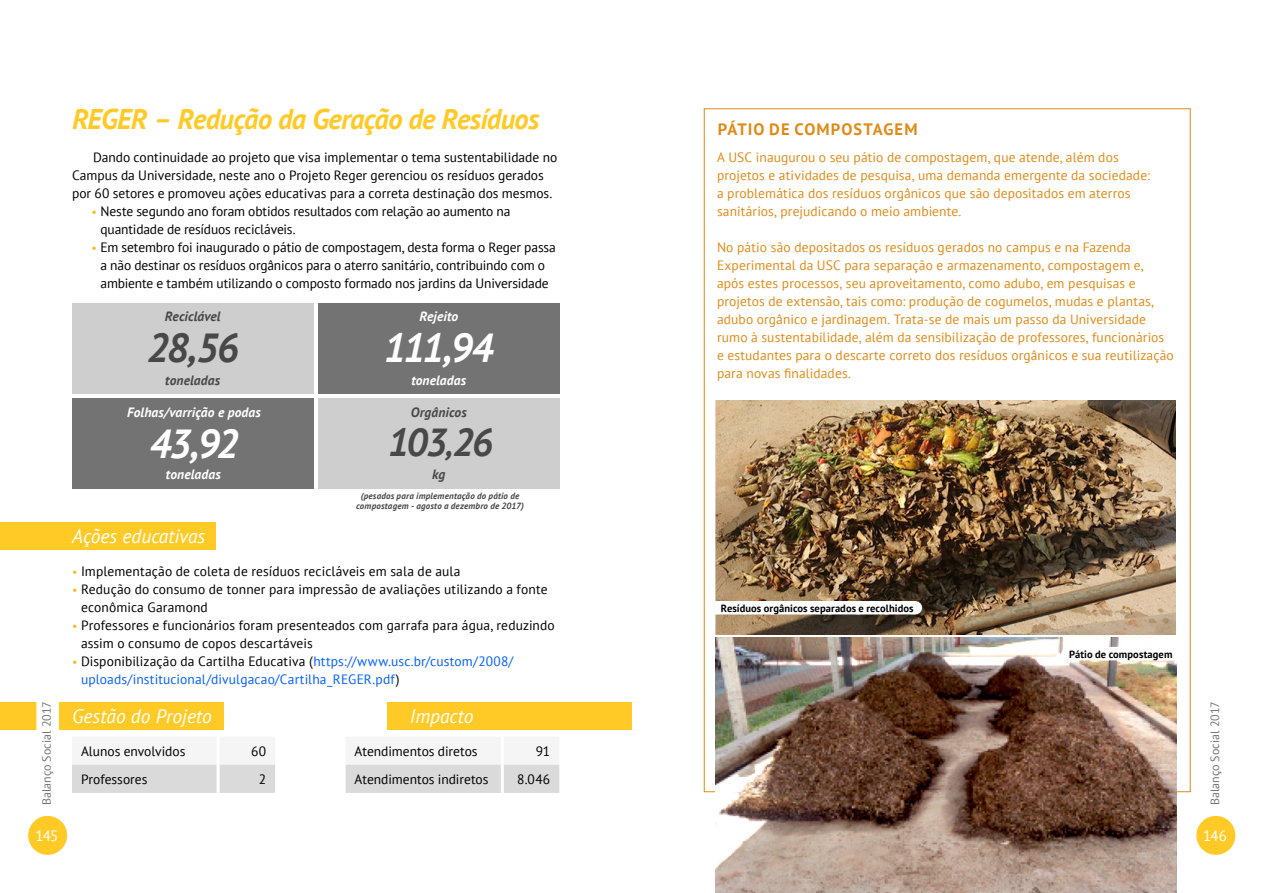
<style>
.page{position:relative;width:1263px;height:893px;background:#fff}
.page>*{position:absolute;margin:0;border:0;box-sizing:border-box;transform-origin:0 0}
.t1{font:italic 700 40.5px "PT Sans";letter-spacing:-.07em;color:#fff}
.t2{font:italic 700 40.5px "PT Sans";color:#484848}
.t3{font:italic 700 39px "PT Sans";color:#484848}
.t4{font:italic 700 28.5px "PT Sans";letter-spacing:-.025em;color:#ffca26}
.t5{font:italic 19.5px "PT Sans";color:#fff}
.t6{font:700 16.5px "PT Sans";letter-spacing:.045em;color:#e08a17}
.t7{font:15px "PT Sans";letter-spacing:-.045em;color:#fff}
.t8{font:13.5px/18px "PT Sans";color:#000}
.t9{font:13.5px/18px "PT Sans";letter-spacing:.01em;color:#e08a17}
.t10{font:13.5px/18px "PT Sans";letter-spacing:.01em;color:#0560fc}
.t11{font:italic 700 13.5px "PT Sans";letter-spacing:.01em;color:#fff}
.t12{font:italic 700 13.5px "PT Sans";letter-spacing:.01em;color:#484848}
.t13{font:12px "PT Sans";color:#737373}
.t14{font:700 10.5px "PT Sans";letter-spacing:.005em;color:#000}
.t15{font:italic 700 9px/10.5px "PT Sans";letter-spacing:.02em;color:#484848;text-align:center}
.s1{font-size:12px;color:#feb922}
.s2{font-size:33px}
.s3{color:#000}
</style>
<div class="page">
<div style="left:72px;top:303px;width:241px;height:90px;background:#cecece"></div>
<div style="left:318px;top:303px;width:241px;height:90px;background:#737373"></div>
<div style="left:72px;top:399px;width:241px;height:90px;background:#737373"></div>
<div style="left:318px;top:399px;width:241px;height:90px;background:#cecece"></div>
<div style="left:0;top:522px;width:216px;height:27px;background:#ffca26"></div>
<div style="left:0;top:702px;width:223px;height:27px;background:#ffca26"></div>
<div style="left:387px;top:702px;width:244px;height:27px;background:#ffca26"></div>
<div style="left:72px;top:764px;width:203px;height:29px;background:#dadada"></div>
<hr style="left:217px;top:737px;width:3px;height:28px;background:#fff">
<hr style="left:217px;top:765px;width:3px;height:28px;background:#fff">
<div style="left:346px;top:764px;width:213px;height:29px;background:#dadada"></div>
<hr style="left:501px;top:737px;width:3px;height:28px;background:#fff">
<hr style="left:501px;top:765px;width:3px;height:28px;background:#fff">
<img style="left:715px;top:400px;width:461px;height:234px">
<img style="left:715px;top:637px;width:461px;height:256px">
<div style="left:715px;top:601px;width:199px;height:13px;background:#fff"></div>
<svg style="left:914px;top:601px;width:1px;height:13px"></svg>
<div style="left:1068px;top:647px;width:110px;height:13px;background:#fff"></div>
<div style="left:36px;top:683px;width:23px;height:144px;background:#fff;border-radius:9px"></div>
<div style="left:27px;top:815px;width:41px;height:41px;background:#ffca26;border-radius:50%"></div>
<div style="left:27px;top:814px;width:42px;height:42px;border:2px solid #fff;border-radius:50%"></div>
<div style="left:1195px;top:815px;width:41px;height:41px;background:#ffca26;border-radius:50%"></div>
<div style="left:1195px;top:814px;width:42px;height:42px;border:2px solid #fff;border-radius:50%"></div>
<h3 class="t4" style="left:72px;top:100px;width:469px">REGER – Redução da Geração de Resíduos</h3>
<p class="t8" style="left:72px;top:148px;width:487px;text-indent:21px">Dando continuidade ao projeto que visa implementar o tema sustentabilidade no<br>Campus da Universidade, neste ano o Projeto Reger gerenciou os resíduos gerados por 60 setores e promoveu ações educativas para a correta destinação dos mesmos.</p>
<p class="t8" style="left:100px;top:202px;width:411px;text-indent:-9px"><span class="s1">•</span> Neste segundo ano foram obtidos resultados com relação ao aumento na quantidade de resíduos recicláveis.</p>
<p class="t8" style="left:92px;top:238px;width:466px;text-align:center"><span class="s1">•</span> Em setembro foi inaugurado o pátio de compostagem, desta forma o Reger passa a não destinar os resíduos orgânicos para o aterro sanitário, contribuindo com o ambiente e também utilizando o composto formado nos jardins da Universidade</p>
<p class="t12" style="left:165px;top:307px;width:57px">Reciclável</p>
<p class="t11" style="left:419px;top:307px;width:40px">Rejeito</p>
<h1 class="t2" style="left:147px;top:321px;width:93px">28,56</h1>
<h1 class="t1" style="left:384px;top:321px;width:111px">111,94</h1>
<p class="t12" style="left:165px;top:371px;width:56px">toneladas</p>
<p class="t11" style="left:411px;top:371px;width:56px">toneladas</p>
<p class="t11" style="left:127px;top:403px;width:135px">Folhas/varrição e podas</p>
<p class="t12" style="left:411px;top:403px;width:57px">Orgânicos</p>
<h1 class="t1" style="left:149px;top:416px;width:91px">43,92</h1>
<h2 class="t3" style="left:388px;top:417px;width:107px">103<span class="s2">,</span>26</h2>
<p class="t11" style="left:166px;top:465px;width:56px">toneladas</p>
<h3 class="t5" style="left:72px;top:523px;width:135px">Ações educativas</h3>
<p class="t12" style="left:432px;top:465px;width:15px">kg</p>
<p class="t15" style="left:356px;top:490px;width:169px">(pesados para implementação do pátio de compostagem - agosto a dezembro de 2017)</p>
<p class="t8" style="left:72px;top:562px;width:390px"><span class="s1">•</span> Implementação de coleta de resíduos recicláveis em sala de aula</p>
<p class="t8" style="left:81px;top:580px;width:468px;text-indent:-9px"><span class="s1">•</span> Redução do consumo de tonner para impressão de avaliações utilizando a fonte econômica Garamond</p>
<p class="t8" style="left:81px;top:616px;width:475px;text-indent:-9px"><span class="s1">•</span> Professores e funcionários foram presenteados com garrafa para água, reduzindo assim o consumo de copos descartáveis</p>
<p class="t10" style="left:81px;top:652px;width:434px;text-indent:-9px"><span class="s1">•</span> <span class="s3">Disponibilização da Cartilha Educativa (</span>https://www.usc.br/custom/2008/ uploads/institucional/divulgacao/Cartilha_REGER.pdf<span class="s3">)</span></p>
<p class="t6" style="left:718px;top:118px;width:30px">Pátio</p>
<p class="t6" style="left:769px;top:118px;width:38px">de compostag</p>
<p class="t6" style="left:894px;top:118px;width:22px">em</p>
<p class="t9" style="left:717px;top:148px;width:434px">A USC inaugurou o seu pátio de compostagem, que atende, além dos projetos e atividades de pesquisa, uma demanda emergente da sociedade: a problemática dos resíduos orgânicos que são depositados em aterros sanitários, prejudicando o meio ambiente.</p>
<p class="t9" style="left:717px;top:238px;width:458px">No pátio são depositados os resíduos gerados no campus e na Fazenda Experimental da USC para separação e armazenamento, compostagem e, após estes processos, seu aproveitamento, como adubo, em pesquisas e projetos de extensão, tais como: produção de cogumelos, mudas e plantas, adubo orgânico e jardinagem. Trata-se de mais um passo da Universidade rumo à sustentabilidade, além da sensibilização de professores, funcionários e estudantes para o descarte correto dos resíduos orgânicos e sua reutilização para novas finalidades.</p>
<p class="t14" style="left:721px;top:601px;width:194px">Resíduos orgânicos separados e recolhidos</p>
<p class="t14" style="left:1069px;top:647px;width:105px">Pátio de compostagem</p>
<p class="t13" style="left:39px;top:805px;width:106px;rotate:-90deg">Balanço Social 2017</p>
<p class="t13" style="left:1207px;top:805px;width:106px;rotate:-90deg">Balanço Social 2017</p>
<h3 class="t5" style="left:72px;top:703px;width:141px">Gestão do Projeto</h3>
<h3 class="t5" style="left:410px;top:703px;width:65px">Impacto</h3>
<p class="t8" style="left:81px;top:742px;width:106px">Alunos envolvidos</p>
<p class="t8" style="left:251px;top:742px;width:16px">60</p>
<p class="t8" style="left:81px;top:770px;width:68px">Professores</p>
<p class="t8" style="left:259px;top:770px;width:9px">2</p>
<p class="t8" style="left:355px;top:742px;width:124px">Atendimentos diretos</p>
<p class="t8" style="left:536px;top:742px;width:16px">91</p>
<p class="t8" style="left:355px;top:770px;width:135px">Atendimentos indiretos</p>
<p class="t8" style="left:517px;top:770px;width:35px">8.046</p>
<p class="t7" style="left:35px;top:826px;width:25px">145</p>
<p class="t7" style="left:1203px;top:826px;width:25px">146</p>
</div>
